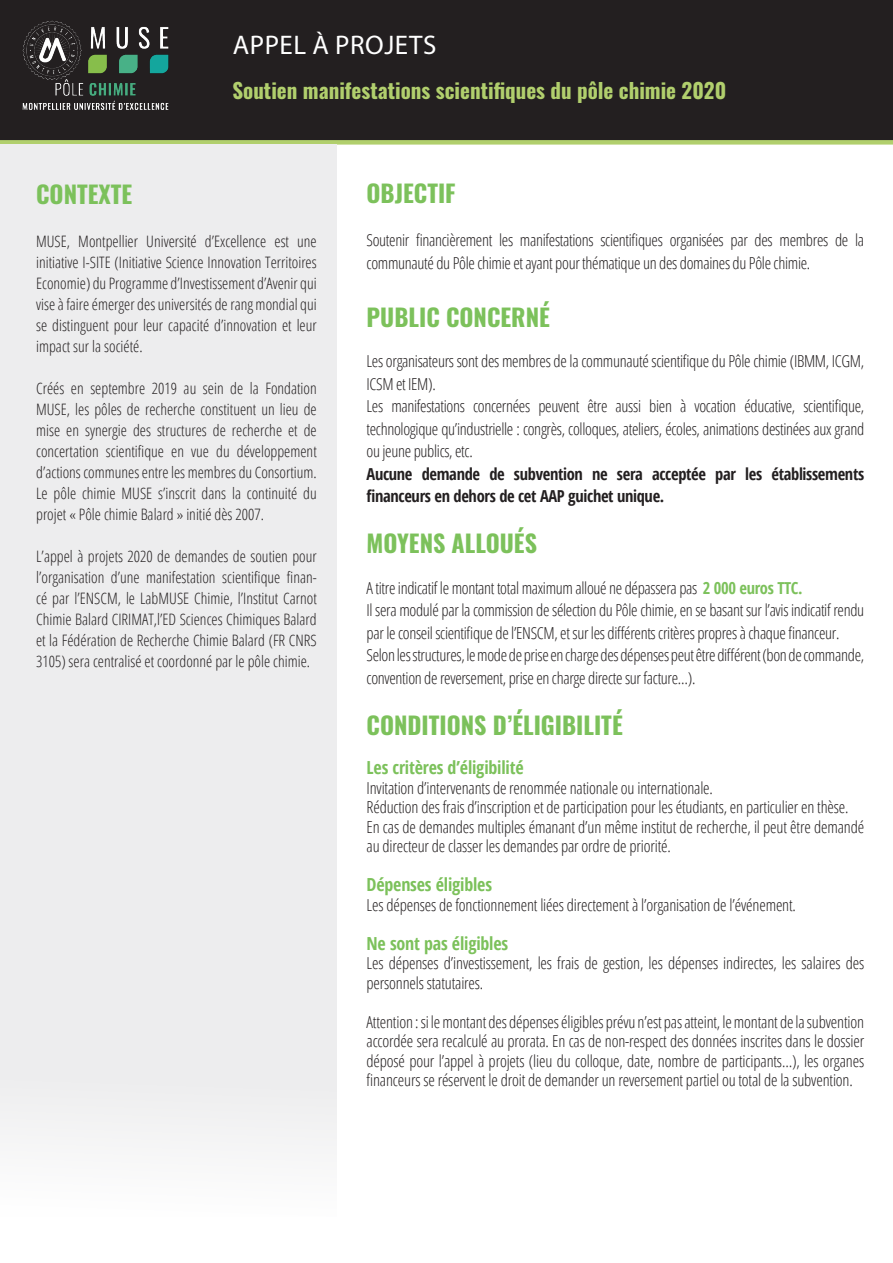
<style>
.page{position:relative;width:893px;height:1263px;background:#fff}
.page>*{position:absolute;margin:0;border:0;box-sizing:border-box;transform-origin:0 0}
.t1{font:27px "Myriad Pro";letter-spacing:.02em;color:#fff}
.t2{font:700 24px "Oswald";color:#7cc15b}
.t3{font:700 21px "Oswald";color:#b1cf6d}
.t4{font:700 18px "Open Sans Condensed";letter-spacing:-.01em;color:#7cc15b}
.t5{font:300 16.5px/22.5px "Open Sans Condensed";letter-spacing:-.02em;color:#231f20}
.t6{font:700 16.5px/22.5px "Open Sans Condensed";letter-spacing:-.02em;color:#231f20}
.t7{font:300 15.75px/21px "Open Sans Condensed";color:#231f20;text-align:justify}
.s1{font-weight:700;color:#7cc15b}
</style>
<div class="page">
<div style="left:0;top:0;width:893px;height:145px;background:#231f20"></div>
<div style="left:0;top:145px;width:337px;height:1072px;background:#ededee"></div>
<img style="left:22px;top:20px;width:147px;height:94px">
<p class="t1" style="left:233px;top:28px;width:205px">APPEL À PROJETS</p>
<p class="t3" style="left:232px;top:80px;width:495px">Soutien manifestations scientifiques du pôle chimie 2020</p>
<p class="t2" style="left:36px;top:182px;width:98px">CONTEXTE</p>
<p class="t7" style="left:36px;top:230px;width:282px">MUSE, Montpellier Université d’Excellence est une initiative I-SITE (Initiative Science Innovation Territoires Economie) du Programme d’Investissement d’Avenir qui vise à faire émerger des universités de rang mondial qui se distinguent pour leur capacité d’innovation et leur impact sur la société.</p>
<p class="t7" style="left:36px;top:377px;width:282px">Créés en septembre 2019 au sein de la Fondation MUSE, les pôles de recherche constituent un lieu de mise en synergie des structures de recherche et de concertation scientifique en vue du développement d’actions communes entre les membres du Consortium.<br>Le pôle chimie MUSE s’inscrit dans la continuité du projet « Pôle chimie Balard » initié dès 2007.</p>
<p class="t7" style="left:36px;top:545px;width:282px">L’appel à projets 2020 de demandes de soutien pour l’organisation d’une manifestation scientifique finan&shy;cé par l’ENSCM, le LabMUSE Chimie, l’Institut Carnot Chimie Balard CIRIMAT,l’ED Sciences Chimiques Balard et la Fédération de Recherche Chimie Balard (FR CNRS 3105) sera centralisé et coordonné par le pôle chimie.</p>
<p class="t2" style="left:367px;top:181px;width:91px">OBJECTIF</p>
<p class="t5" style="left:367px;top:229px;width:499px">Soutenir financièrement les manifestations scientifiques organisées par des membres de la communauté du Pôle chimie et ayant pour thématique un des domaines du Pôle chimie.</p>
<p class="t2" style="left:367px;top:304px;width:185px">PUBLIC CONCERNÉ</p>
<p class="t5" style="left:367px;top:349px;width:499px">Les organisateurs sont des membres de la communauté scientifique du Pôle chimie (IBMM, ICGM,<br>ICSM et IEM).</p>
<p class="t5" style="left:367px;top:394px;width:499px;text-align:justify">Les manifestations concernées peuvent être aussi bien à vocation éducative, scientifique, technologique qu’industrielle : congrès, colloques, ateliers, écoles, animations destinées aux grand ou jeune publics, etc.</p>
<p class="t6" style="left:367px;top:462px;width:499px">Aucune demande de subvention ne sera acceptée par les établissements financeurs en dehors de cet AAP guichet unique.</p>
<p class="t2" style="left:367px;top:531px;width:172px">MOYENS ALLOUÉS</p>
<p class="t5" style="left:367px;top:576px;width:437px">A titre indicatif le montant total maximum alloué ne dépassera pas <span class="s1">2 000 euros TTC.</span></p>
<p class="t5" style="left:367px;top:599px;width:499px">Il sera modulé par la commission de sélection du Pôle chimie, en se basant sur l’avis indicatif rendu par le conseil scientifique de l’ENSCM, et sur les différents critères propres à chaque financeur.</p>
<p class="t5" style="left:367px;top:644px;width:499px">Selon les structures, le mode de prise en charge des dépenses peut être différent (bon de commande, convention de reversement, prise en charge directe sur facture…).</p>
<p class="t2" style="left:367px;top:713px;width:258px">CONDITIONS D’ÉLIGIBILITÉ</p>
<p class="t4" style="left:367px;top:755px;width:159px">Les critères d’éligibilité</p>
<p class="t5" style="left:367px;top:776px;width:348px">Invitation d’intervenants de renommée nationale ou internationale.</p>
<p class="t5" style="left:367px;top:795px;width:484px">Réduction des frais d’inscription et de participation pour les étudiants, en particulier en thèse.</p>
<p class="t5" style="left:367px;top:816px;width:499px;line-height:19.5px">En cas de demandes multiples émanant d’un même institut de recherche, il peut être demandé au directeur de classer les demandes par ordre de priorité.</p>
<p class="t4" style="left:367px;top:872px;width:127px">Dépenses éligibles</p>
<p class="t5" style="left:367px;top:893px;width:431px">Les dépenses de fonctionnement liées directement à l’organisation de l’événement.</p>
<p class="t4" style="left:367px;top:931px;width:143px">Ne sont pas éligibles</p>
<p class="t5" style="left:367px;top:953px;width:499px;line-height:19.5px">Les dépenses d’investissement, les frais de gestion, les dépenses indirectes, les salaires des personnels statutaires.</p>
<p class="t5" style="left:367px;top:1011px;width:499px;line-height:19.5px;text-align:justify">Attention : si le montant des dépenses éligibles prévu n’est pas atteint, le montant de la subvention accordée sera recalculé au prorata. En cas de non-respect des données inscrites dans le dossier déposé pour l’appel à projets (lieu du colloque, date, nombre de participants…), les organes financeurs se réservent le droit de demander un reversement partiel ou total de la subvention.</p>
</div>
